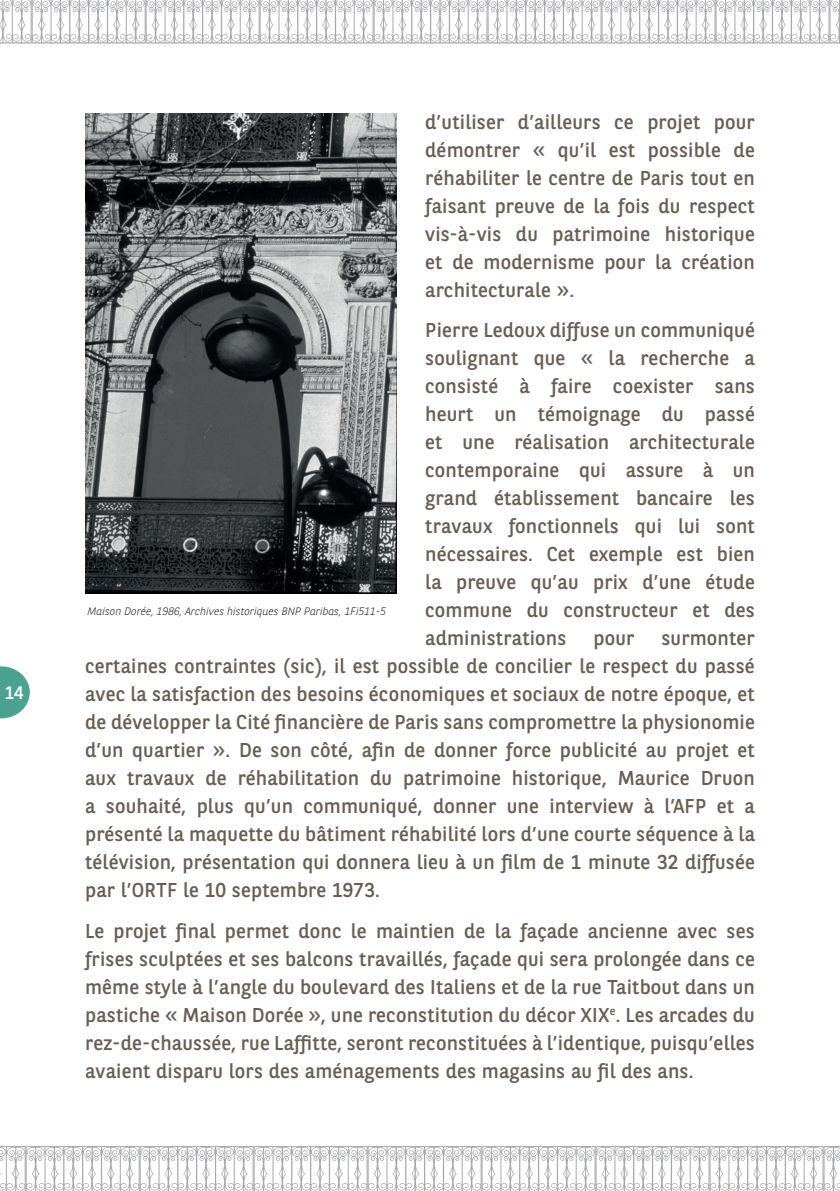
<style>
.page{position:relative;width:840px;height:1191px;background:#fff}
.page>*{position:absolute;margin:0;border:0;box-sizing:border-box;transform-origin:0 0}
.t1{font:20px/28px "BNPP Sans";letter-spacing:.01em;color:#685e54;text-align:justify}
.t2{font:18px "BNPP Sans";color:#fff}
.t3{font:italic 300 10.8px "BNPP Sans";color:#231f20}
</style>
<div class="page">
<svg style="left:0;top:666px;width:30px;height:52px"></svg>
<svg style="left:0;top:0;width:839px;height:44px"></svg>
<svg style="left:0;top:1146px;width:839px;height:45px"></svg>
<img style="left:85px;top:113px;width:311px;height:480px">
<p class="t2" style="left:5px;top:680px;width:21px">14</p>
<p class="t1" style="left:425px;top:107px;width:331px">d’utiliser d’ailleurs ce projet pour démontrer « qu’il est possible de réhabiliter le centre de Paris tout en faisant preuve de la fois du respect vis-à-vis du patrimoine historique et de modernisme pour la création architecturale ».</p>
<p class="t1" style="left:425px;top:315px;width:331px">Pierre Ledoux diffuse un communiqué soulignant que « la recherche a consisté à faire coexister sans heurt un témoignage du passé et une réalisation architecturale contemporaine qui assure à un grand établissement bancaire les travaux fonctionnels qui lui sont nécessaires. Cet exemple est bien la preuve qu’au prix d’une étude commune du constructeur et des administrations</p>
<p class="t3" style="left:87px;top:604px;width:300px">Maison Dorée, 1986, Archives historiques BNP Paribas, 1Fi511-5</p>
<p class="t1" style="left:85px;top:623px;width:671px;text-indent:576px">surmonter certaines contraintes (sic), il est possible de concilier le respect du passé avec la satisfaction des besoins économiques et sociaux de notre époque, et de développer la Cité financière de Paris sans compromettre la physionomie d’un quartier ». De son côté, afin de donner force publicité au projet et aux travaux de réhabilitation du patrimoine historique, Maurice Druon a souhaité, plus qu’un communiqué, donner une interview à l’AFP et a présenté la maquette du bâtiment réhabilité lors d’une courte séquence à la télévision, présentation qui donnera lieu à un film de 1 minute 32 diffusée par l’ORTF le 10 septembre 1973.</p>
<p class="t1" style="left:85px;top:915px;width:671px">Le projet final permet donc le maintien de la façade ancienne avec ses frises sculptées et ses balcons travaillés, façade qui sera prolongée dans ce même style à l’angle du boulevard des Italiens et de la rue Taitbout dans un pastiche « Maison Dorée », une reconstitution du décor XIX<sup>e</sup>. Les arcades du rez-de-chaussée, rue Laffitte, seront reconstituées à l’identique, puisqu’elles avaient disparu lors des aménagements des magasins au fil des ans.</p>
<p class="t1" style="left:593px;top:623px;width:42px">pour</p>
</div>
